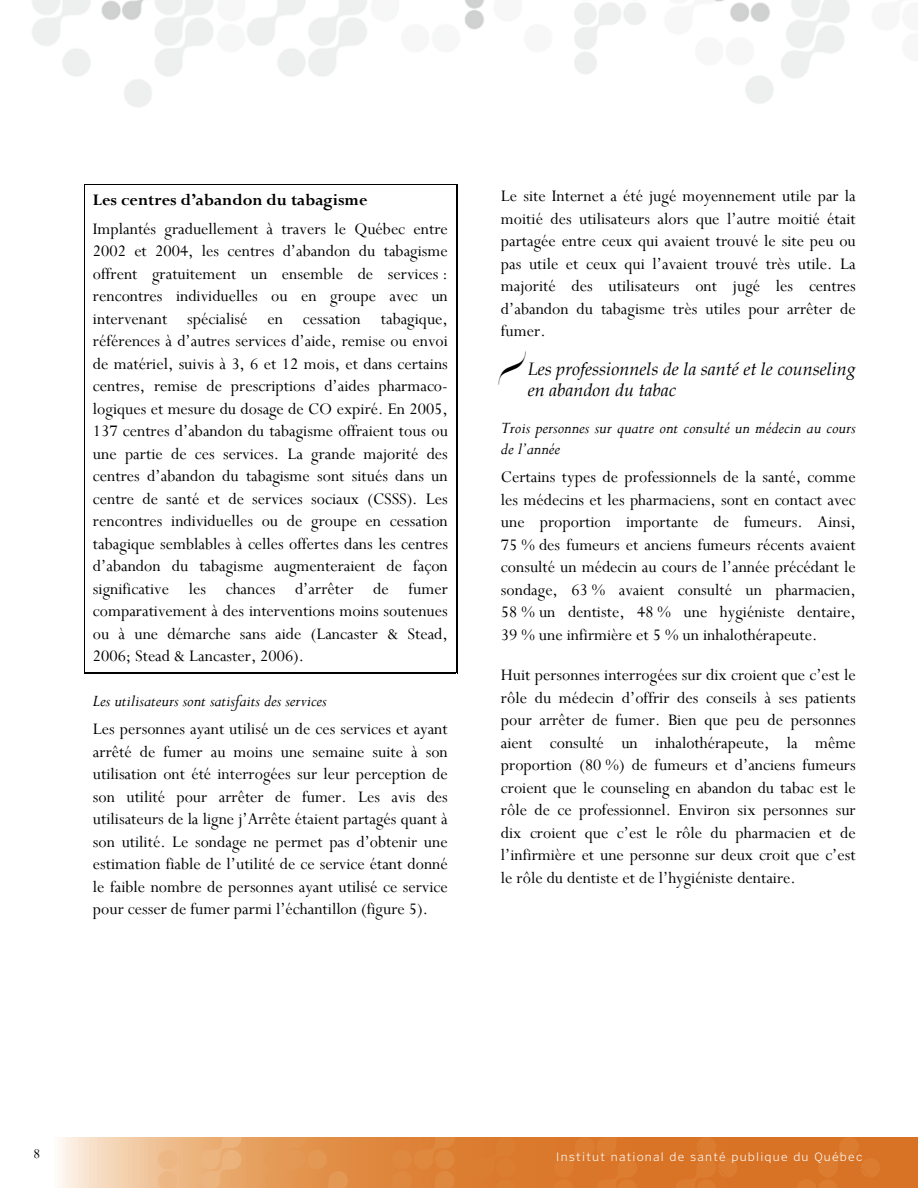
<style>
.page{position:relative;width:918px;height:1188px;background:#fff}
.page>*{position:absolute;margin:0;border:0;box-sizing:border-box;transform-origin:0 0}
.t1{font:18px/22.5px "Perpetua";color:#000;text-align:justify}
.t2{font:italic 18px/20.5px "Perpetua";color:#000}
.t3{font:italic 18px/21px "Book Antiqua";color:#000}
.t4{font:700 18px "Perpetua";color:#000}
.t5{font:15px "Perpetua";color:#000}
.t6{font:300 12px "Poynter Text Sans";letter-spacing:.1em;color:#fff}
.s1{font-family:"Pompeijana Borders"}
</style>
<div class="page">
<svg style="left:58px;top:1137px;width:374px;height:51px;background:#e9ab73"></svg>
<img style="left:32px;top:0;width:818px;height:107px">
<svg style="left:432px;top:1137px;width:486px;height:51px;background:#d9762a"></svg>
<hr style="left:84px;top:184px;width:373px;height:1px;background:#000">
<hr style="left:84px;top:185px;width:1px;height:31px;background:#000">
<hr style="left:456px;top:185px;width:1px;height:31px;background:#000">
<hr style="left:85px;top:672px;width:371px;height:1px;background:#000">
<svg style="left:84px;top:216px;width:1px;height:457px"></svg>
<svg style="left:456px;top:216px;width:2px;height:458px"></svg>
<p class="t4" style="left:93px;top:191px;width:276px">Les centres d’abandon du tabagisme</p>
<p class="t1" style="left:93px;top:218px;width:357px">Implantés graduellement à travers le Québec entre 2002 et 2004, les centres d’abandon du tabagisme offrent gratuitement un ensemble de services : rencontres individuelles ou en groupe avec un intervenant spécialisé en cessation tabagique, références à d’autres services d’aide, remise ou envoi de matériel, suivis à 3, 6 et 12 mois, et dans certains centres, remise de prescriptions d’aides pharmaco&shy;logiques et mesure du dosage de CO expiré. En 2005, 137 centres d’abandon du tabagisme offraient tous ou une partie de ces services. La grande majorité des centres d’abandon du tabagisme sont situés dans un centre de santé et de services sociaux (CSSS). Les rencontres individuelles ou de groupe en cessation tabagique semblables à celles offertes dans les centres d’abandon du tabagisme augmenteraient de façon significative les chances d’arrêter de fumer comparativement à des interventions moins soutenues ou à une démarche sans aide (Lancaster &amp; Stead, 2006; Stead &amp; Lancaster, 2006).</p>
<p class="t2" style="left:93px;top:691px;width:235px">Les utilisateurs sont satisfaits des services</p>
<p class="t1" style="left:93px;top:719px;width:356px">Les personnes ayant utilisé un de ces services et ayant arrêté de fumer au moins une semaine suite à son utilisation ont été interrogées sur leur perception de son utilité pour arrêter de fumer. Les avis des utilisateurs de la ligne j’Arrête étaient partagés quant à son utilité. Le sondage ne permet pas d’obtenir une estimation fiable de l’utilité de ce service étant donné le faible nombre de personnes ayant utilisé ce service pour cesser de fumer parmi l’échantillon (figure 5).</p>
<p class="t1" style="left:501px;top:185px;width:356px">Le site Internet a été jugé moyennement utile par la moitié des utilisateurs alors que l’autre moitié était partagée entre ceux qui avaient trouvé le site peu ou pas utile et ceux qui l’avaient trouvé très utile. La majorité des utilisateurs ont jugé les centres d’abandon du tabagisme très utiles pour arrêter de fumer.</p>
<p class="t3" style="left:528px;top:359px;width:329px;text-indent:-27px"><span class="s1">-</span>Les professionnels de la santé et le counseling en abandon du tabac</p>
<p class="t2" style="left:501px;top:419px;width:356px">Trois personnes sur quatre ont consulté un médecin au cours de l’année</p>
<p class="t1" style="left:501px;top:467px;width:356px">Certains types de professionnels de la santé, comme les médecins et les pharmaciens, sont en contact avec une proportion importante de fumeurs. Ainsi, 75 % des fumeurs et anciens fumeurs récents avaient consulté un médecin au cours de l’année précédant le sondage, 63 % avaient consulté un pharmacien, 58 % un dentiste, 48 % une hygiéniste dentaire, 39 % une infirmière et 5 % un inhalothérapeute.</p>
<p class="t1" style="left:501px;top:665px;width:356px">Huit personnes interrogées sur dix croient que c’est le rôle du médecin d’offrir des conseils à ses patients pour arrêter de fumer. Bien que peu de personnes aient consulté un inhalothérapeute, la même proportion (80 %) de fumeurs et d’anciens fumeurs croient que le counseling en abandon du tabac est le rôle de ce professionnel. Environ six personnes sur dix croient que c’est le rôle du pharmacien et de l’infirmière et une personne sur deux croit que c’est le rôle du dentiste et de l’hygiéniste dentaire.</p>
<p class="t5" style="left:34px;top:1145px;width:8px">8</p>
<p class="t6" style="left:556px;top:1150px;width:308px">Institut national de santé publique du Québec</p>
</div>
